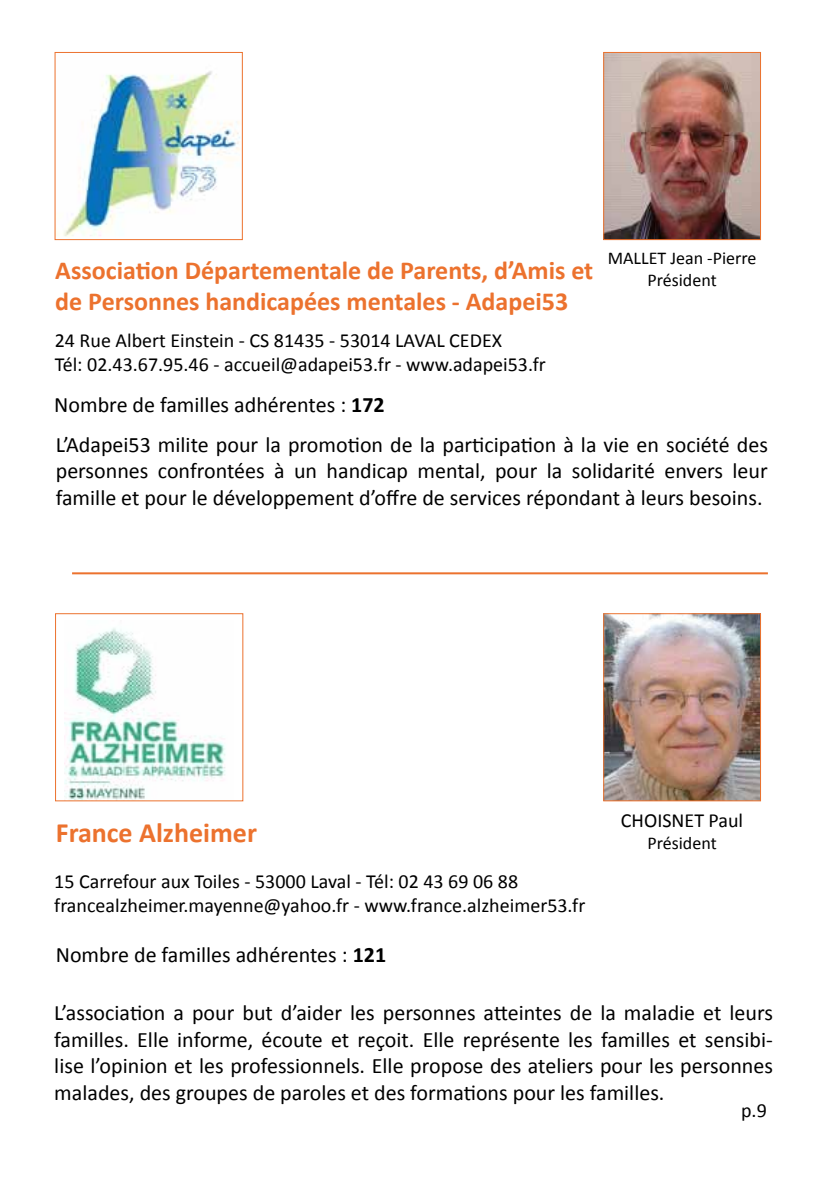
<style>
.page{position:relative;width:840px;height:1191px;background:#fff}
.page>*{position:absolute;margin:0;border:0;box-sizing:border-box;transform-origin:0 0}
.t1{font:700 28px "Calibri";color:#ec722e}
.t2{font:700 26px/31.2px "Calibri";color:#ec722e}
.t3{font:22px/26.4px "Calibri";color:#000}
.t4{font:20px/24px "Calibri";color:#000}
.t5{font:18px/21.6px "Calibri";color:#000;text-align:center}
.s1{font-weight:700}
</style>
<div class="page">
<img style="left:605px;top:54px;width:153px;height:184px">
<div style="left:603px;top:52px;width:157px;height:188px;border:1px solid #ec722e"></div>
<img style="left:63px;top:71px;width:177px;height:166px">
<div style="left:55px;top:52px;width:187px;height:188px;border:1px solid #ec722e"></div>
<img style="left:64px;top:628px;width:162px;height:171px">
<div style="left:55px;top:613px;width:188px;height:188px;border:1px solid #ec722e"></div>
<hr style="left:72px;top:572px;width:695px;height:2px;background:#ec722e">
<img style="left:605px;top:615px;width:153px;height:184px">
<div style="left:603px;top:613px;width:157px;height:188px;border:1px solid #ec722e"></div>
<p class="t2" style="left:55px;top:255px;width:539px">Association Départementale de Parents, d’Amis et de Personnes handicapées mentales - Adapei53</p>
<p class="t4" style="left:55px;top:328px;width:492px">24 Rue Albert Einstein - CS 81435 - 53014 LAVAL CEDEX<br>Tél: 02.43.67.95.46 - accueil@adapei53.fr - www.adapei53.fr</p>
<p class="t5" style="left:607px;top:248px;width:150px">MALLET Jean -Pierre<br>Président</p>
<p class="t3" style="left:54px;top:385px;width:714px;line-height:39.6px">Nombre de familles adhérentes : <span class="s1">172<br></span>L’Adapei53 milite pour la promotion de la participation à la vie en société des</p>
<p class="t3" style="left:56px;top:458px;width:713px">personnes confrontées à un handicap mental, pour la solidarité envers leur famille et pour le développement d’offre de services répondant à leurs besoins.</p>
<p class="t1" style="left:56px;top:814px;width:202px">France Alzheimer</p>
<p class="t4" style="left:54px;top:869px;width:532px">15 Carrefour aux Toiles - 53000 Laval - Tél: 02 43 69 06 88 francealzheimer.mayenne@yahoo.fr - www.france.alzheimer53.fr</p>
<p class="t3" style="left:56px;top:941px;width:332px">Nombre de familles adhérentes : <span class="s1">121</span></p>
<p class="t4" style="left:620px;top:808px;width:124px">CHOISNET Paul</p>
<p class="t5" style="left:647px;top:832px;width:71px">Président</p>
<p class="t3" style="left:54px;top:1000px;width:719px;text-align:justify">L’association a pour but d’aider les personnes atteintes de la maladie et leurs familles. Elle informe, écoute et reçoit. Elle représente les familles et sensibi&shy;lise l’opinion et les professionnels. Elle propose des ateliers pour les personnes malades, des groupes de paroles et des formations pour les familles.</p>
<p class="t4" style="left:740px;top:1098px;width:27px">p.9</p>
</div>
